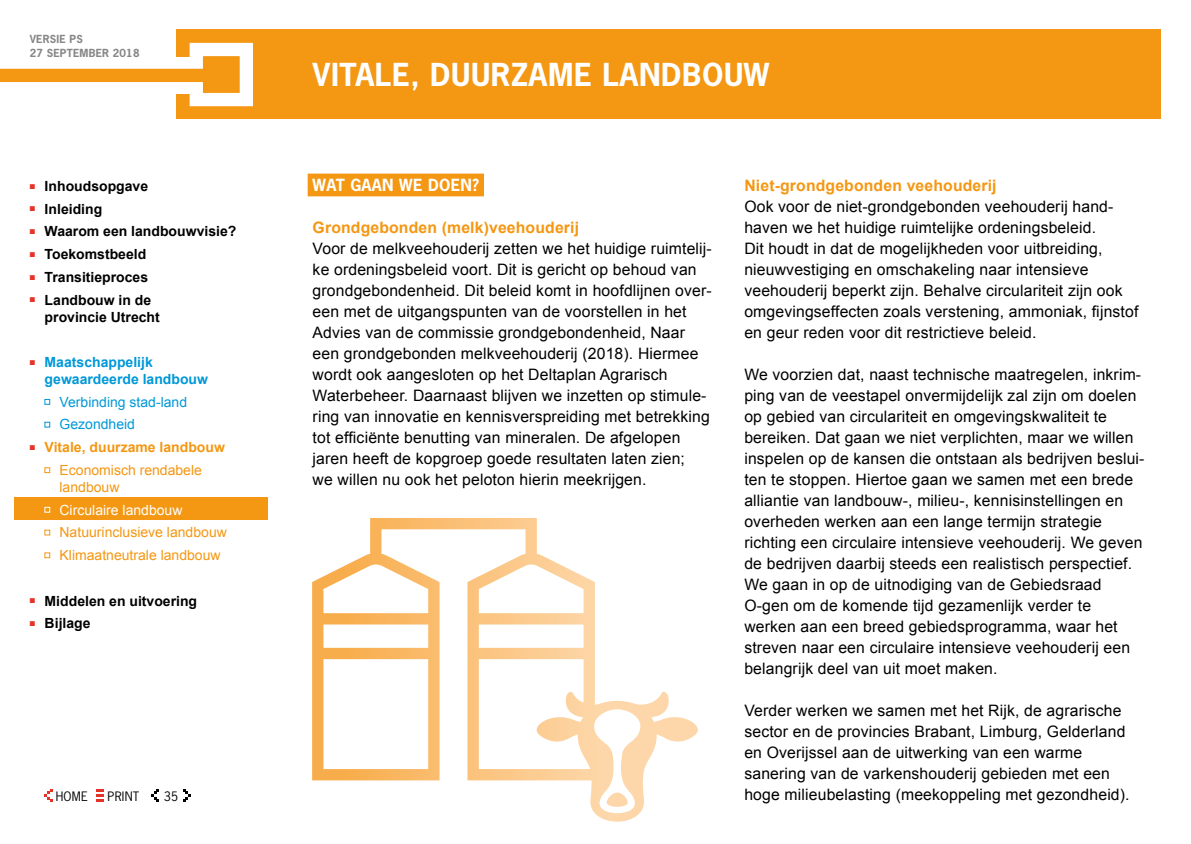
<style>
.page{position:relative;width:1191px;height:844px;background:#fff}
.page>*{position:absolute;margin:0;border:0;box-sizing:border-box;transform-origin:0 0}
.t1{font:700 29.75px "News Gothic";letter-spacing:.02em;color:#fff}
.t2{font:15.75px/21px "Arial";letter-spacing:.01em;color:#000}
.t3{font:700 15.75px "Arial";letter-spacing:.01em;color:#f49712}
.t4{font:700 15.75px "News Gothic";letter-spacing:.02em;color:#fff}
.t5{font:700 14px/16.8px "Arial";color:#000}
.t6{font:14px/22.8px "Arial";color:#f49712}
.t7{font:700 14px/22.8px "Arial";color:#f49712;text-align:center}
.t8{font:700 14px/16.8px "Arial";color:#0098d8}
.t9{font:14px/22.8px "Arial";color:#0098d8}
.t10{font:14px "Arial";color:#fff}
.t11{font:12.25px "News Gothic";letter-spacing:.02em;color:#000}
.t12{font:700 10.5px/14px "News Gothic";letter-spacing:.02em;color:#878787}
.s1{font-weight:400}
</style>
<div class="page">
<div style="left:177px;top:30px;width:984px;height:89px;background:#f49712"></div>
<div style="left:190px;top:43px;width:63px;height:63px;background:#f49712;border:13px solid #fff"></div>
<div style="left:157px;top:57px;width:39px;height:37px;background:#fff"></div>
<div style="left:0;top:69px;width:222px;height:13px;background:#f49712"></div>
<div style="left:15px;top:497px;width:253px;height:23px;background:#f49712"></div>
<svg style="left:152px;top:789px;width:7px;height:12px"></svg>
<svg style="left:45px;top:789px;width:7px;height:12px"></svg>
<svg style="left:183px;top:789px;width:8px;height:12px"></svg>
<svg style="left:96px;top:789px;width:8px;height:12px"></svg>
<svg style="left:44px;top:399px;width:6px;height:5px"></svg>
<svg style="left:44px;top:421px;width:6px;height:6px"></svg>
<svg style="left:44px;top:467px;width:6px;height:6px"></svg>
<svg style="left:44px;top:507px;width:6px;height:5px"></svg>
<svg style="left:44px;top:529px;width:6px;height:6px"></svg>
<svg style="left:44px;top:552px;width:6px;height:6px"></svg>
<div style="left:308px;top:173px;width:176px;height:23px;background:#f49712"></div>
<svg style="left:312px;top:518px;width:386px;height:303px"></svg>
<svg style="left:604px;top:792px;width:26px;height:15px"></svg>
<p class="t12" style="left:30px;top:32px;width:111px">VERSIE PS<br>27 SEPTEMBER 2018</p>
<p class="t5" style="left:30px;top:178px;width:120px"><sup>■</sup> Inhoudsopgave</p>
<p class="t5" style="left:30px;top:201px;width:74px"><sup>■</sup> Inleiding</p>
<p class="t5" style="left:30px;top:223px;width:208px"><sup>■</sup> Waarom een landbouwvisie?</p>
<p class="t5" style="left:30px;top:246px;width:118px"><sup>■</sup> Toekomstbeeld</p>
<p class="t5" style="left:30px;top:269px;width:120px"><sup>■</sup> Transitieproces</p>
<p class="t5" style="left:45px;top:292px;width:117px;text-indent:-15px"><sup>■</sup> Landbouw in de provincie Utrecht</p>
<p class="t8" style="left:45px;top:354px;width:165px;text-indent:-15px"><sup>■</sup> Maatschappelijk gewaardeerde landbouw</p>
<p class="t9" style="left:60px;top:390px;width:129px">Verbinding stad-land<br>Gezondheid</p>
<p class="t7" style="left:30px;top:436px;width:197px"><sup>■</sup> Vitale, duurzame landbouw<br><span class="s1">Economisch rendabele</span></p>
<p class="t6" style="left:60px;top:475px;width:61px">landbouw</p>
<p class="t10" style="left:60px;top:500px;width:124px">Circulaire landbouw</p>
<p class="t6" style="left:60px;top:521px;width:169px">Natuurinclusieve landbouw<br>Klimaatneutrale landbouw</p>
<p class="t5" style="left:30px;top:592px;width:169px"><sup>■</sup> Middelen en uitvoering</p>
<p class="t5" style="left:30px;top:615px;width:62px"><sup>■</sup> Bijlage</p>
<p class="t11" style="left:56px;top:787px;width:34px">HOME</p>
<p class="t11" style="left:108px;top:787px;width:33px">PRINT</p>
<p class="t11" style="left:164px;top:787px;width:16px">35</p>
<h1 class="t1" style="left:313px;top:55px;width:458px">VITALE, DUURZAME LANDBOUW</h1>
<p class="t4" style="left:313px;top:174px;width:168px">WAT GAAN WE DOEN?</p>
<p class="t3" style="left:313px;top:217px;width:268px">Grondgebonden (melk)veehouderij</p>
<p class="t2" style="left:313px;top:238px;width:401px">Voor de melkveehouderij zetten we het huidige ruimtelij&shy;ke ordeningsbeleid voort. Dit is gericht op behoud van grondgebondenheid. Dit beleid komt in hoofdlijnen over&shy;een met de uitgangspunten van de voorstellen in het Advies van de commissie grondgebondenheid, Naar een grondgebonden melkveehouderij (2018). Hiermee wordt ook aangesloten op het Deltaplan Agrarisch Waterbeheer. Daarnaast blijven we inzetten op stimule&shy;ring van innovatie en kennisverspreiding met betrekking tot efficiënte benutting van mineralen. De afgelopen jaren heeft de kopgroep goede resultaten laten zien;<br>we willen nu ook het peloton hierin meekrijgen.</p>
<p class="t3" style="left:744px;top:175px;width:254px">Niet-grondgebonden veehouderij</p>
<p class="t2" style="left:744px;top:196px;width:395px">Ook voor de niet-grondgebonden veehouderij hand&shy;haven we het huidige ruimtelijke ordeningsbeleid.<br>Dit houdt in dat de mogelijkheden voor uitbreiding, nieuwvestiging en omschakeling naar intensieve veehouderij beperkt zijn. Behalve circulariteit zijn ook omgevingseffecten zoals verstening, ammoniak, fijnstof en geur reden voor dit restrictieve beleid.</p>
<p class="t2" style="left:744px;top:364px;width:401px">We voorzien dat, naast technische maatregelen, inkrim&shy;ping van de veestapel onvermijdelijk zal zijn om doelen op gebied van circulariteit en omgevingskwaliteit te bereiken. Dat gaan we niet verplichten, maar we willen inspelen op de kansen die ontstaan als bedrijven beslui&shy;ten te stoppen. Hiertoe gaan we samen met een brede alliantie van landbouw-, milieu-, kennisinstellingen en overheden werken aan een lange termijn strategie richting een circulaire intensieve veehouderij. We geven de bedrijven daarbij steeds een realistisch perspectief.<br>We gaan in op de uitnodiging van de Gebiedsraad O-gen om de komende tijd gezamenlijk verder te werken aan een breed gebiedsprogramma, waar het streven naar een circulaire intensieve veehouderij een belangrijk deel van uit moet maken.</p>
<p class="t2" style="left:744px;top:700px;width:387px">Verder werken we samen met het Rijk, de agrarische sector en de provincies Brabant, Limburg, Gelderland en Overijssel aan de uitwerking van een warme sanering van de varkenshouderij gebieden met een hoge milieubelasting (meekoppeling met gezondheid).</p>
</div>
